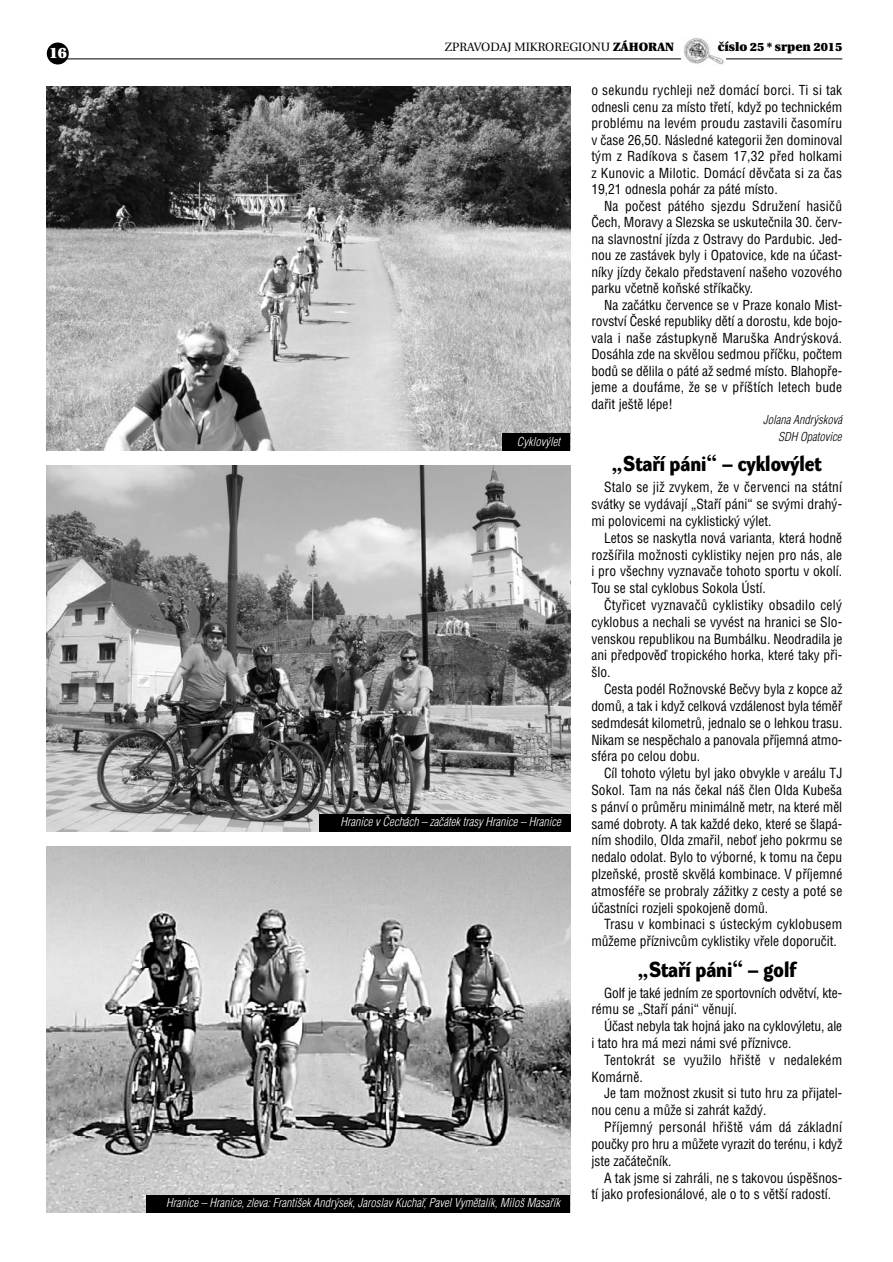
<style>
.page{position:relative;width:893px;height:1262px;background:#fff}
.page>*{position:absolute;margin:0;border:0;box-sizing:border-box;transform-origin:0 0}
.t1{font:900 21.3px "Dynamo D Cs";color:#000}
.t2{font:900 21px "Dynamo D Cs";color:#000}
.t3{font:900 15px "Utopia CE";color:#fff}
.t4{font:13.65px/16.8px "Helvetica Condensed CE";color:#000;text-align:justify}
.t5{font:13.5px/16.5px "Helvetica Condensed CE";letter-spacing:.005em;color:#000;text-align:justify}
.t6{font:italic 300 12px "Helvetica Condensed CE";color:#fff}
.t7{font:12px "Utopia CE";color:#000}
.t8{font:italic 300 12px/17.1px "Helvetica Condensed CE";color:#000;text-align:right}
.t9{font:900 12px "Utopia CE";color:#000}
.s1{font-weight:900}
</style>
<div class="page">
<hr style="left:65px;top:59px;width:777px;height:1px;background:#000">
<div style="left:681px;top:38px;width:44px;height:27px;background:#fff"></div>
<img style="left:684px;top:38px;width:40px;height:27px">
<div style="left:47px;top:43px;width:22px;height:21px;background:#000;border-radius:50%"></div>
<img style="left:47px;top:86px;width:523px;height:365px">
<img style="left:47px;top:466px;width:523px;height:365px">
<img style="left:47px;top:846px;width:523px;height:366px">
<div style="left:502px;top:434px;width:68px;height:17px;background:#000"></div>
<div style="left:319px;top:814px;width:251px;height:17px;background:#000"></div>
<div style="left:146px;top:1195px;width:424px;height:17px;background:#000"></div>
<p class="t3" style="left:49px;top:47px;width:19px">16</p>
<p class="t7" style="left:445px;top:42px;width:231px">ZPRAVODAJ MIKROREGIONU <span class="s1">ZÁHORAN</span></p>
<p class="t9" style="left:718px;top:42px;width:126px">číslo 25 * srpen 2015</p>
<p class="t6" style="left:517px;top:436px;width:45px">Cyklov˘let</p>
<p class="t6" style="left:340px;top:817px;width:221px">Hranice v âechách – zaãátek trasy Hranice – Hranice</p>
<p class="t6" style="left:166px;top:1197px;width:395px">Hranice – Hranice, zleva: Franti‰ek Andr˘sek, Jaroslav Kuchafi, Pavel Vymûtalík, Milo‰ Masafiík</p>
<p class="t5" style="left:591px;top:83px;width:252px">o sekundu rychleji neÏ domácí borci. Ti si tak odnesli cenu za místo tfietí, kdyÏ po technickém problému na levém proudu zastavili ãasomíru v ãase 26,50. Následné kategorii Ïen dominoval t˘m z Radíkova s ãasem 17,32 pfied holkami z Kunovic a Milotic. Domácí dûvãata si za ãas 19,21 odnesla pohár za páté místo.</p>
<p class="t5" style="left:591px;top:198px;width:252px;text-indent:13px">Na poãest pátého sjezdu SdruÏení hasiãÛ âech, Moravy a Slezska se uskuteãnila 30. ãerv&shy;na slavnostní jízda z Ostravy do Pardubic. Jed&shy;nou ze zastávek byly i Opatovice, kde na úãast&shy;níky jízdy ãekalo pfiedstavení na‰eho vozového parku vãetnû koÀské stfiíkaãky.</p>
<p class="t5" style="left:591px;top:297px;width:252px;text-indent:13px">Na zaãátku ãervence se v Praze konalo Mist&shy;rovství âeské republiky dûtí a dorostu, kde bojo&shy;vala i na‰e zástupkynû Maru‰ka Andr˘sková.<br>Dosáhla zde na skvûlou sedmou pfiíãku, poãtem bodÛ se dûlila o páté aÏ sedmé místo. Blahopfie&shy;jeme a doufáme, Ïe se v pfií‰tích letech bude dafiit je‰tû lépe!</p>
<p class="t8" style="left:763px;top:411px;width:80px">Jolana Andr˘sková<br>SDH Opatovice</p>
<h2 class="t2" style="left:612px;top:455px;width:211px">„Stafií páni“ – cyklov˘let</h2>
<p class="t4" style="left:591px;top:480px;width:252px;text-indent:13px">Stalo se jiÏ zvykem, Ïe v ãervenci na státní svátky se vydávají „Stafií páni“ se sv˘mi drah˘- mi polovicemi na cyklistick˘ v˘let.</p>
<p class="t4" style="left:591px;top:530px;width:252px;text-indent:13px">Letos se naskytla nová varianta, která hodnû roz‰ífiila moÏnosti cyklistiky nejen pro nás, ale i pro v‰echny vyznavaãe tohoto sportu v okolí.<br>Tou se stal cyklobus Sokola Ústí.</p>
<p class="t4" style="left:591px;top:597px;width:252px;text-indent:13px">âtyfiicet vyznavaãÛ cyklistiky obsadilo cel˘ cyklobus a nechali se vyvést na hranici se Slo&shy;venskou republikou na Bumbálku. Neodradila je ani pfiedpovûì tropického horka, které taky pfii-‰lo.</p>
<p class="t4" style="left:591px;top:681px;width:253px;text-indent:13px">Cesta podél RoÏnovské Beãvy byla z kopce aÏ domÛ, a tak i kdyÏ celková vzdálenost byla témûfi sedmdesát kilometrÛ, jednalo se o lehkou trasu.<br>Nikam se nespûchalo a panovala pfiíjemná atmo&shy;sféra po celou dobu.</p>
<p class="t4" style="left:591px;top:765px;width:252px;text-indent:13px">Cíl tohoto v˘letu byl jako obvykle v areálu TJ Sokol. Tam na nás ãekal ná‰ ãlen Olda Kube‰a s pánví o prÛmûru minimálnû metr, na které mûl samé dobroty. A tak kaÏdé deko, které se ‰lapá&shy;ním shodilo, Olda zmafiil, neboÈ jeho pokrmu se nedalo odolat. Bylo to v˘borné, k tomu na ãepu plzeÀské, prostû skvûlá kombinace. V pfiíjemné atmosféfie se probraly záÏitky z cesty a poté se úãastníci rozjeli spokojenû domÛ.</p>
<p class="t4" style="left:591px;top:916px;width:252px;text-indent:13px">Trasu v kombinaci s ústeck˘m cyklobusem mÛÏeme pfiíznivcÛm cyklistiky vfiele doporuãit.</p>
<h1 class="t1" style="left:637px;top:960px;width:160px">„Stafií páni“ – golf</h1>
<p class="t4" style="left:591px;top:985px;width:252px;text-indent:13px">Golf je také jedním ze sportovních odvûtví, kte&shy;rému se „Stafií páni“ vûnují.</p>
<p class="t4" style="left:591px;top:1018px;width:252px;text-indent:13px">Úãast nebyla tak hojná jako na cyklov˘letu, ale i tato hra má mezi námi své pfiíznivce.</p>
<p class="t4" style="left:591px;top:1052px;width:252px;text-indent:13px">Tentokrát se vyuÏilo hfii‰tû v nedalekém<br>Komárnû.</p>
<p class="t4" style="left:591px;top:1086px;width:252px;text-indent:13px">Je tam moÏnost zkusit si tuto hru za pfiijatel&shy;nou cenu a mÛÏe si zahrát kaÏd˘.</p>
<p class="t4" style="left:591px;top:1119px;width:252px;text-indent:13px">Pfiíjemn˘ personál hfii‰tû vám dá základní pouãky pro hru a mÛÏete vyrazit do terénu, i kdyÏ jste zaãáteãník.</p>
<p class="t4" style="left:591px;top:1170px;width:252px;text-indent:13px">A tak jsme si zahráli, ne s takovou úspû‰nos&shy;tí jako profesionálové, ale o to s vût‰í radostí.</p>
</div>
